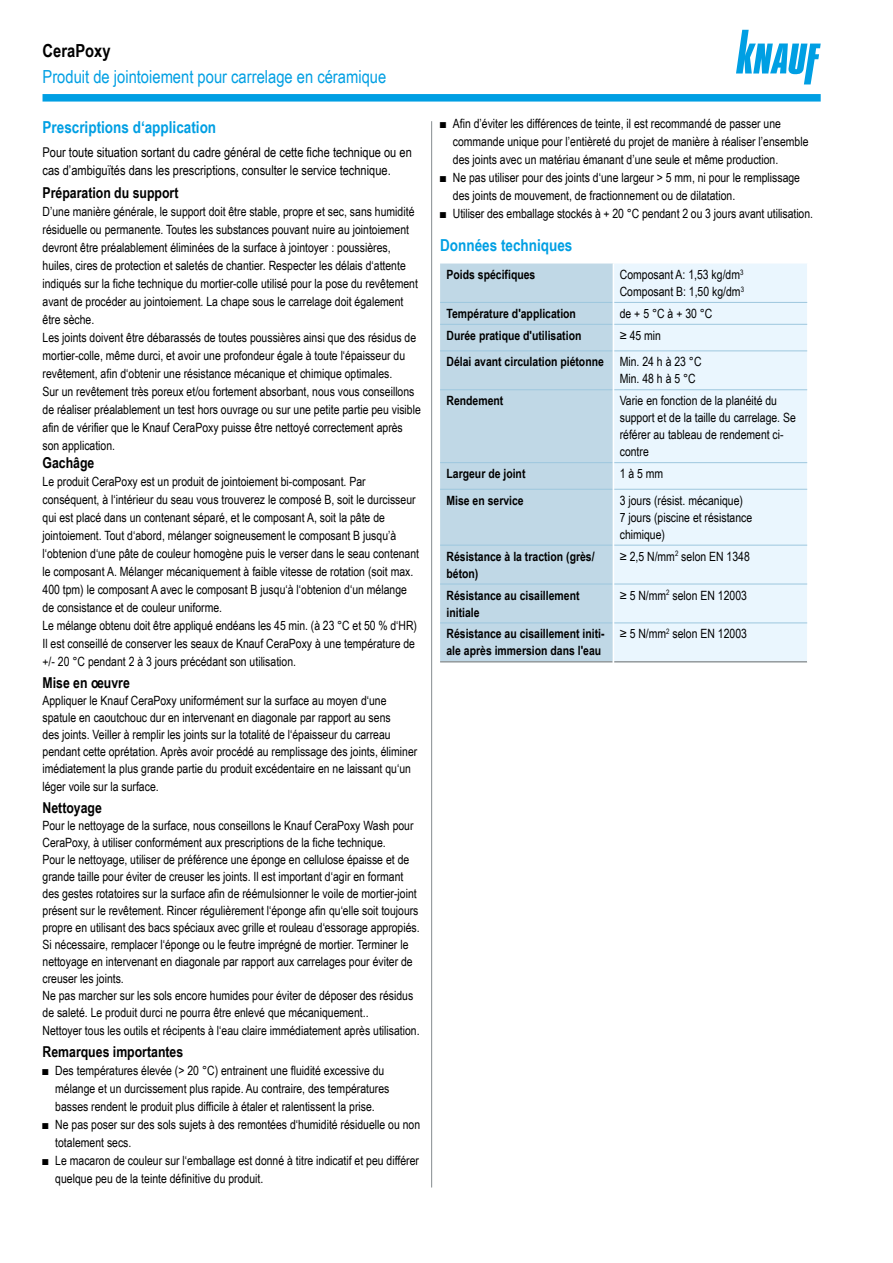
<style>
.page{position:relative;width:893px;height:1263px;background:#fff}
.page>*{position:absolute;margin:0;border:0;box-sizing:border-box;transform-origin:0 0}
.t1{font:18px "Arial Narrow";color:#009fe3}
.t2{font:700 18px "Arial Narrow";color:#000}
.t3{font:700 16.5px "Arial Narrow";color:#009fe3}
.t4{font:700 15px "Arial Narrow";color:#000}
.t5{font:13.5px/18px "Arial Narrow";color:#000}
.t6{font:12.75px/18px "Arial Narrow";color:#000}
.t7{font:700 12.75px/17px "Arial Narrow";color:#000}
.s1{font-weight:400}
</style>
<div class="page">
<div style="left:43px;top:94px;width:778px;height:8px;background:#009fe3"></div>
<div style="left:440px;top:263px;width:173px;height:398px;background:#c0d8e6"></div>
<div style="left:614px;top:264px;width:193px;height:397px;background:#eaf6fe"></div>
<hr style="left:440px;top:661px;width:173px;height:1px;background:#93999c">
<hr style="left:614px;top:661px;width:193px;height:1px;background:#93999c">
<hr style="left:440px;top:302px;width:173px;height:1px;background:#9dc7de">
<hr style="left:614px;top:302px;width:193px;height:1px;background:#9dc7de">
<hr style="left:440px;top:324px;width:173px;height:1px;background:#9dc7de">
<hr style="left:614px;top:324px;width:193px;height:1px;background:#9dc7de">
<hr style="left:440px;top:350px;width:173px;height:1px;background:#9dc7de">
<hr style="left:614px;top:350px;width:193px;height:1px;background:#9dc7de">
<hr style="left:440px;top:389px;width:173px;height:1px;background:#9dc7de">
<hr style="left:614px;top:389px;width:193px;height:1px;background:#9dc7de">
<hr style="left:440px;top:462px;width:173px;height:1px;background:#9dc7de">
<hr style="left:614px;top:462px;width:193px;height:1px;background:#9dc7de">
<hr style="left:440px;top:489px;width:173px;height:1px;background:#9dc7de">
<hr style="left:614px;top:489px;width:193px;height:1px;background:#9dc7de">
<hr style="left:440px;top:545px;width:173px;height:1px;background:#9dc7de">
<hr style="left:614px;top:545px;width:193px;height:1px;background:#9dc7de">
<hr style="left:440px;top:584px;width:173px;height:1px;background:#9dc7de">
<hr style="left:614px;top:584px;width:193px;height:1px;background:#9dc7de">
<hr style="left:440px;top:622px;width:173px;height:1px;background:#9dc7de">
<hr style="left:614px;top:622px;width:193px;height:1px;background:#9dc7de">
<hr style="left:431px;top:121px;width:1px;height:1066px;background:#93999c">
<svg style="left:736px;top:30px;width:85px;height:54px"></svg>
<h1 class="t2" style="left:43px;top:37px;width:70px">CeraPoxy</h1>
<h1 class="t1" style="left:43px;top:64px;width:345px">Produit de jointoiement pour carrelage en céramique</h1>
<p class="t3" style="left:43px;top:115px;width:175px">Prescriptions d‘application</p>
<p class="t5" style="left:43px;top:142px;width:371px">Pour toute situation sortant du cadre général de cette fiche technique ou en cas d’ambiguïtés dans les prescriptions, consulter le service technique.</p>
<p class="t4" style="left:43px;top:181px;width:138px">Préparation du support</p>
<p class="t6" style="left:43px;top:202px;width:380px">D’une manière générale, le support doit être stable, propre et sec, sans humidité résiduelle ou permanente. Toutes les substances pouvant nuire au jointoiement devront être préalablement éliminées de la surface à jointoyer : poussières, huiles, cires de protection et saletés de chantier. Respecter les délais d‘attente indiqués sur la fiche technique du mortier-colle utilisé pour la pose du revêtement avant de procéder au jointoiement. La chape sous le carrelage doit également être sèche.<br>Les joints doivent être débarassés de toutes poussières ainsi que des résidus de mortier-colle, même durci, et avoir une profondeur égale à toute l‘épaisseur du revêtement, afin d‘obtenir une résistance mécanique et chimique optimales.<br>Sur un revêtement très poreux et/ou fortement absorbant, nous vous conseillons de réaliser préalablement un test hors ouvrage ou sur une petite partie peu visible afin de vérifier que le Knauf CeraPoxy puisse être nettoyé correctement après son application.</p>
<p class="t4" style="left:43px;top:451px;width:53px">Gachâge</p>
<p class="t6" style="left:43px;top:472px;width:378px">Le produit CeraPoxy est un produit de jointoiement bi-composant. Par conséquent, à l‘intérieur du seau vous trouverez le composé B, soit le durcisseur qui est placé dans un contenant séparé, et le composant A, soit la pâte de jointoiement. Tout d‘abord, mélanger soigneusement le composant B jusqu’à l‘obtenion d‘une pâte de couleur homogène puis le verser dans le seau contenant le composant A. Mélanger mécaniquement à faible vitesse de rotation (soit max.<br>400 tpm) le composant A avec le composant B jusqu‘à l‘obtenion d‘un mélange de consistance et de couleur uniforme.<br>Le mélange obtenu doit être appliqué endéans les 45 min. (à 23 °C et 50 % d‘HR)<br>Il est conseillé de conserver les seaux de Knauf CeraPoxy à une température de +/- 20 °C pendant 2 à 3 jours précédant son utilisation.</p>
<p class="t4" style="left:43px;top:671px;width:89px">Mise en oeuvre</p>
<p class="t6" style="left:43px;top:691px;width:376px;line-height:17.2px">Appliquer le Knauf CeraPoxy uniformément sur la surface au moyen d‘une spatule en caoutchouc dur en intervenant en diagonale par rapport au sens<br>des joints. Veiller à remplir les joints sur la totalité de l‘épaisseur du carreau pendant cette oprétation. Après avoir procédé au remplissage des joints, éliminer imédiatement la plus grande partie du produit excédentaire en ne laissant qu‘un léger voile sur la surface.</p>
<p class="t4" style="left:43px;top:796px;width:61px">Nettoyage</p>
<p class="t6" style="left:43px;top:817px;width:379px;line-height:17.1px">Pour le nettoyage de la surface, nous conseillons le Knauf CeraPoxy Wash pour CeraPoxy, à utiliser conformément aux prescriptions de la fiche technique.<br>Pour le nettoyage, utiliser de préférence une éponge en cellulose épaisse et de grande taille pour éviter de creuser les joints. Il est important d‘agir en formant des gestes rotatoires sur la surface afin de réémulsionner le voile de mortier-joint présent sur le revêtement. Rincer régulièrement l‘éponge afin qu‘elle soit toujours propre en utilisant des bacs spéciaux avec grille et rouleau d‘essorage appropiés.<br>Si nécessaire, remplacer l‘éponge ou le feutre imprégné de mortier. Terminer le nettoyage en intervenant en diagonale par rapport aux carrelages pour éviter de creuser les joints.<br>Ne pas marcher sur les sols encore humides pour éviter de déposer des résidus de saleté. Le produit durci ne pourra être enlevé que mécaniquement..<br>Nettoyer tous les outils et récipents à l‘eau claire immédiatement après utilisation.</p>
<p class="t4" style="left:43px;top:1040px;width:142px">Remarques importantes</p>
<p class="t6" style="left:55px;top:1061px;width:336px;text-indent:-13px">■ Des températures élevée (&gt; 20 °C) entrainent une fluidité excessive du mélange et un durcissement plus rapide. Au contraire, des températures basses rendent le produit plus difficile à étaler et ralentissent la prise.</p>
<p class="t6" style="left:55px;top:1115px;width:366px;text-indent:-13px">■ Ne pas poser sur des sols sujets à des remontées d‘humidité résiduelle ou non totalement secs.</p>
<p class="t6" style="left:55px;top:1151px;width:365px;text-indent:-13px">■ Le macaron de couleur sur l‘emballage est donné à titre indicatif et peu différer quelque peu de la teinte définitive du produit.</p>
<p class="t6" style="left:453px;top:114px;width:357px;text-indent:-13px">■ Afin d’éviter les différences de teinte, il est recommandé de passer une commande unique pour l’entièreté du projet de manière à réaliser l’ensemble des joints avec un matériau émanant d’une seule et même production.</p>
<p class="t6" style="left:453px;top:168px;width:349px;text-indent:-13px">■ Ne pas utiliser pour des joints d‘une largeur &gt; 5 mm, ni pour le remplissage des joints de mouvement, de fractionnement ou de dilatation.</p>
<p class="t6" style="left:440px;top:204px;width:374px">■ Utiliser des emballage stockés à + 20 °C pendant 2 ou 3 jours avant utilisation.</p>
<p class="t3" style="left:440px;top:232px;width:134px">Données techniques</p>
<p class="t7" style="left:446px;top:265px;width:90px">Poids spécifiques</p>
<p class="t6" style="left:620px;top:266px;width:126px;line-height:17px">Composant A: 1,53 kg/dm<sup>3<br></sup>Composant B: 1,50 kg/dm<sup>3</sup></p>
<p class="t7" style="left:446px;top:304px;width:131px">Température d'application</p>
<p class="t6" style="left:620px;top:304px;width:94px">de + 5 °C à + 30 °C</p>
<p class="t7" style="left:446px;top:326px;width:136px">Durée pratique d'utilisation</p>
<p class="t7" style="left:446px;top:321px;width:257px;line-height:26.5px;text-indent:173px"><span class="s1">≥ 45 min<br></span>Délai avant circulation piétonne <span class="s1">Min. 24 h à 23 °C</span></p>
<p class="t6" style="left:620px;top:369px;width:78px">Min. 48 h à 5 °C</p>
<p class="t7" style="left:446px;top:392px;width:58px">Rendement</p>
<p class="t6" style="left:620px;top:392px;width:178px;line-height:17px">Varie en fonction de la planéité du support et de la taille du carrelage. Se référer au tableau de rendement ci&shy;contre</p>
<p class="t7" style="left:446px;top:464px;width:81px">Largeur de joint</p>
<p class="t6" style="left:620px;top:464px;width:45px">1 à 5 mm</p>
<p class="t7" style="left:446px;top:491px;width:79px">Mise en service</p>
<p class="t6" style="left:620px;top:491px;width:134px;line-height:17px">3 jours (résist. mécanique)<br>7 jours (piscine et résistance chimique)</p>
<p class="t7" style="left:446px;top:547px;width:150px">Résistance à la traction (grès/ béton)</p>
<p class="t6" style="left:620px;top:547px;width:132px">≥ 2,5 N/mm<sup>2</sup> selon EN 1348</p>
<p class="t7" style="left:446px;top:586px;width:135px">Résistance au cisaillement initiale</p>
<p class="t6" style="left:620px;top:585px;width:129px">≥ 5 N/mm<sup>2</sup> selon EN 12003</p>
<p class="t7" style="left:446px;top:625px;width:160px">Résistance au cisaillement initi&shy;ale après immersion dans l'eau</p>
<p class="t6" style="left:620px;top:624px;width:129px">≥ 5 N/mm<sup>2</sup> selon EN 12003</p>
</div>
